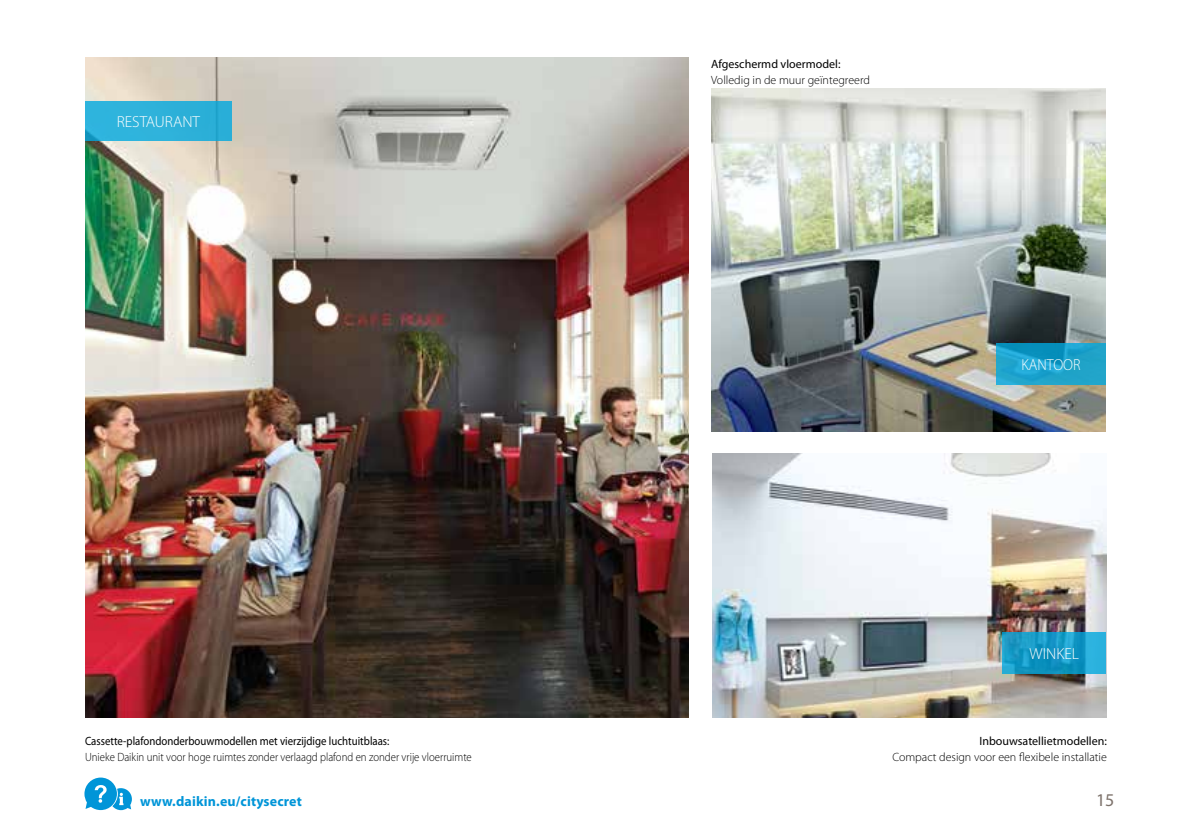
<style>
.page{position:relative;width:1191px;height:840px;background:#fff}
.page>*{position:absolute;margin:0;border:0;box-sizing:border-box;transform-origin:0 0}
.t1{font:18px "Myriad Pro";color:#7d726b}
.t2{font:300 16px "Myriad Pro";color:#fff}
.t3{font:300 16px "Myriad Pro";color:#fff;scale:.92 1}
.t4{font:700 14px "Myriad Pro";letter-spacing:.01em;color:#0095d8}
.t5{font:300 12px "Myriad Pro";color:#000;scale:.9 1}
.t6{font:300 12px "Myriad Pro";color:#000}
.t7{font:12px "Myriad Pro";color:#000;scale:.9 1}
.t8{font:12px "Myriad Pro";color:#000}
</style>
<div class="page">
<img style="left:712px;top:453px;width:395px;height:264px">
<img style="left:711px;top:88px;width:394px;height:343px">
<svg style="left:996px;top:343px;width:110px;height:41px;background:#1ba1ca"></svg>
<svg style="left:1002px;top:631px;width:104px;height:42px;background:#1c9cc8"></svg>
<img style="left:85px;top:57px;width:603px;height:660px">
<div style="left:85px;top:101px;width:147px;height:39px;background:#2eb2da"></div>
<svg style="left:84px;top:777px;width:48px;height:32px"></svg>
<h2 class="t2" style="left:117px;top:112px;width:85px">RESTAURANT</h2>
<p class="t7" style="left:85px;top:732px;width:340px">Cassette-plafondonderbouwmodellen met vierzijdige luchtuitblaas:</p>
<p class="t5" style="left:85px;top:749px;width:431px">Unieke Daikin unit voor hoge ruimtes zonder verlaagd plafond en zonder vrije vloerruimte</p>
<p class="t4" style="left:140px;top:791px;width:163px">www.daikin.eu/citysecret</p>
<p class="t8" style="left:711px;top:56px;width:131px">Afgeschermd vloermodel:</p>
<p class="t6" style="left:711px;top:73px;width:160px">Volledig in de muur geïntegreerd</p>
<h2 class="t3" style="left:1021px;top:355px;width:66px">KANTOOR</h2>
<h2 class="t2" style="left:1029px;top:644px;width:51px">WINKEL</h2>
<p class="t8" style="left:979px;top:732px;width:129px">Inbouwsatellietmodellen:</p>
<p class="t6" style="left:892px;top:749px;width:216px">Compact design voor een flexibele installatie</p>
<h1 class="t1" style="left:1096px;top:788px;width:20px">15</h1>
</div>
